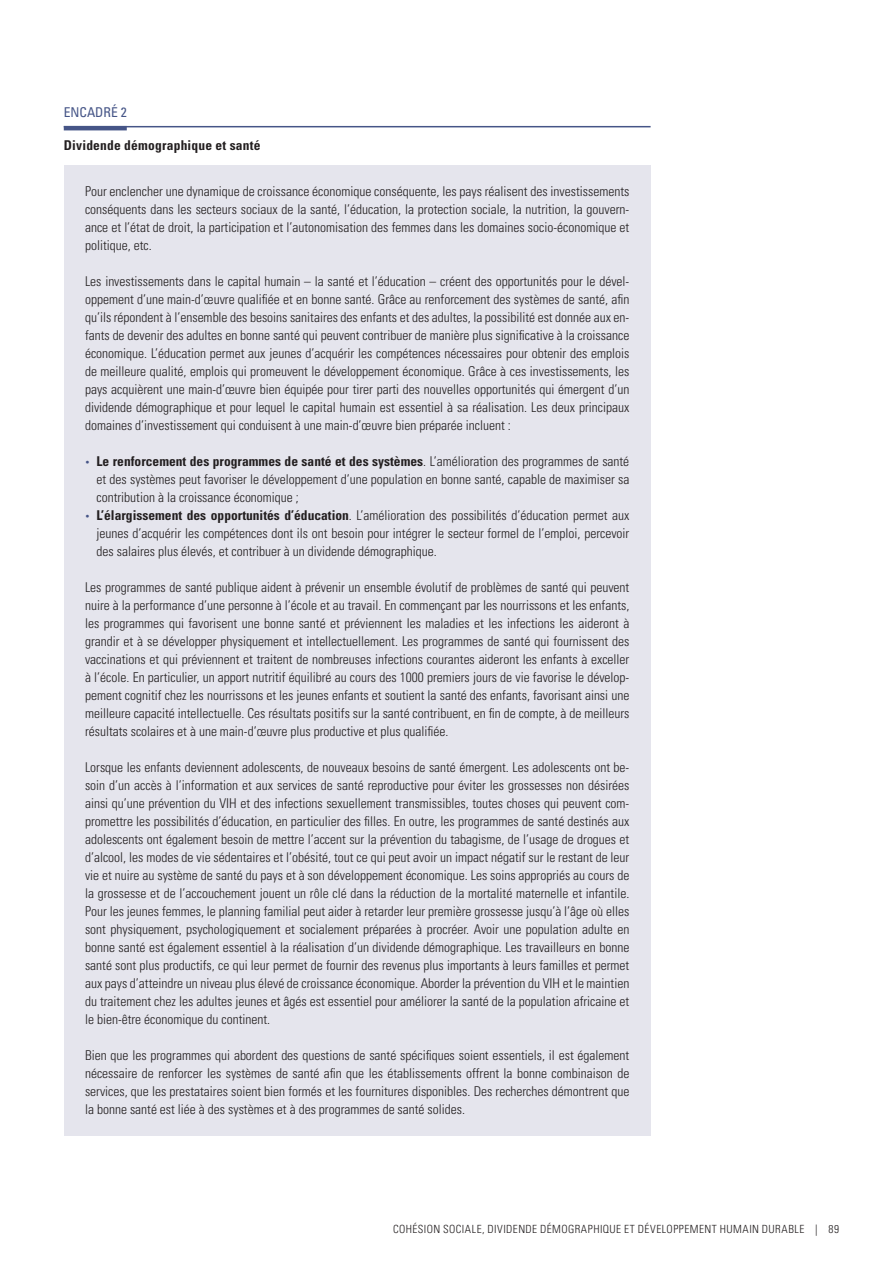
<style>
.page{position:relative;width:893px;height:1263px;background:#fff}
.page>*{position:absolute;margin:0;border:0;box-sizing:border-box;transform-origin:0 0}
.t1{font:300 condensed 13.5px/18px "Univers LT Std";color:#231f20;text-align:justify}
.t2{font:700 condensed 13.5px "Univers LT Std";letter-spacing:.015em;color:#231f20}
.t3{font:condensed 13.5px "Univers LT Std";color:#465587}
.t4{font:300 condensed 11.25px "Univers LT Std";letter-spacing:.04em;color:#231f20}
.s1{font-size:7.8px;color:#465587}
.s2{font-weight:700}
</style>
<div class="page">
<div style="left:64px;top:165px;width:587px;height:970px;background:#e5e5ed"></div>
<hr style="left:64px;top:126px;width:587px;height:1px;background:#465587">
<hr style="left:64px;top:126px;width:63px;height:4px;background:#465587">
<p class="t3" style="left:64px;top:104px;width:65px">ENCADRÉ 2</p>
<p class="t2" style="left:64px;top:137px;width:198px">Dividende démographique et santé</p>
<p class="t1" style="left:85px;top:182px;width:546px">Pour enclencher une dynamique de croissance économique conséquente, les pays réalisent des investissements conséquents dans les secteurs sociaux de la santé, l’éducation, la protection sociale, la nutrition, la gouvern&shy;ance et l’état de droit, la participation et l’autonomisation des femmes dans les domaines socio-économique et politique, etc.</p>
<p class="t1" style="left:85px;top:272px;width:546px">Les investissements dans le capital humain – la santé et l’éducation – créent des opportunités pour le dével&shy;oppement d’une main-d’œuvre qualifiée et en bonne santé. Grâce au renforcement des systèmes de santé, afin qu’ils répondent à l’ensemble des besoins sanitaires des enfants et des adultes, la possibilité est donnée aux en&shy;fants de devenir des adultes en bonne santé qui peuvent contribuer de manière plus significative à la croissance économique. L’éducation permet aux jeunes d’acquérir les compétences nécessaires pour obtenir des emplois de meilleure qualité, emplois qui promeuvent le développement économique. Grâce à ces investissements, les pays acquièrent une main-d’œuvre bien équipée pour tirer parti des nouvelles opportunités qui émergent d’un dividende démographique et pour lequel le capital humain est essentiel à sa réalisation. Les deux principaux domaines d’investissement qui conduisent à une main-d’œuvre bien préparée incluent :</p>
<p class="t1" style="left:97px;top:452px;width:534px;text-indent:-12px"><span class="s1">•</span> <span class="s2">Le renforcement des programmes de santé et des systèmes</span>. L’amélioration des programmes de santé et des systèmes peut favoriser le développement d’une population en bonne santé, capable de maximiser sa contribution à la croissance économique ;</p>
<p class="t1" style="left:97px;top:506px;width:534px;text-indent:-12px"><span class="s1">•</span> <span class="s2">L’élargissement des opportunités d’éducation</span>. L’amélioration des possibilités d’éducation permet aux jeunes d’acquérir les compétences dont ils ont besoin pour intégrer le secteur formel de l’emploi, percevoir des salaires plus élevés, et contribuer à un dividende démographique.</p>
<p class="t1" style="left:85px;top:578px;width:546px">Les programmes de santé publique aident à prévenir un ensemble évolutif de problèmes de santé qui peuvent nuire à la performance d’une personne à l’école et au travail. En commençant par les nourrissons et les enfants, les programmes qui favorisent une bonne santé et préviennent les maladies et les infections les aideront à grandir et à se développer physiquement et intellectuellement. Les programmes de santé qui fournissent des vaccinations et qui préviennent et traitent de nombreuses infections courantes aideront les enfants à exceller à l’école. En particulier, un apport nutritif équilibré au cours des 1000 premiers jours de vie favorise le dévelop&shy;pement cognitif chez les nourrissons et les jeunes enfants et soutient la santé des enfants, favorisant ainsi une meilleure capacité intellectuelle. Ces résultats positifs sur la santé contribuent, en fin de compte, à de meilleurs résultats scolaires et à une main-d’œuvre plus productive et plus qualifiée.</p>
<p class="t1" style="left:85px;top:758px;width:546px">Lorsque les enfants deviennent adolescents, de nouveaux besoins de santé émergent. Les adolescents ont be&shy;soin d’un accès à l’information et aux services de santé reproductive pour éviter les grossesses non désirées ainsi qu’une prévention du VIH et des infections sexuellement transmissibles, toutes choses qui peuvent com&shy;promettre les possibilités d’éducation, en particulier des filles. En outre, les programmes de santé destinés aux adolescents ont également besoin de mettre l’accent sur la prévention du tabagisme, de l’usage de drogues et d’alcool, les modes de vie sédentaires et l’obésité, tout ce qui peut avoir un impact négatif sur le restant de leur vie et nuire au système de santé du pays et à son développement économique. Les soins appropriés au cours de la grossesse et de l’accouchement jouent un rôle clé dans la réduction de la mortalité maternelle et infantile.<br>Pour les jeunes femmes, le planning familial peut aider à retarder leur première grossesse jusqu’à l’âge où elles sont physiquement, psychologiquement et socialement préparées à procréer. Avoir une population adulte en bonne santé est également essentiel à la réalisation d’un dividende démographique. Les travailleurs en bonne santé sont plus productifs, ce qui leur permet de fournir des revenus plus importants à leurs familles et permet aux pays d’atteindre un niveau plus élevé de croissance économique. Aborder la prévention du VIH et le maintien du traitement chez les adultes jeunes et âgés est essentiel pour améliorer la santé de la population africaine et le bien-être économique du continent.</p>
<p class="t1" style="left:85px;top:1046px;width:546px">Bien que les programmes qui abordent des questions de santé spécifiques soient essentiels, il est également nécessaire de renforcer les systèmes de santé afin que les établissements offrent la bonne combinaison de services, que les prestataires soient bien formés et les fournitures disponibles. Des recherches démontrent que la bonne santé est liée à des systèmes et à des programmes de santé solides.</p>
<p class="t4" style="left:393px;top:1222px;width:447px">COHÉSION SOCIALE, DIVIDENDE DÉMOGRAPHIQUE ET DÉVELOPPEMENT HUMAIN DURABLE | 89</p>
</div>
